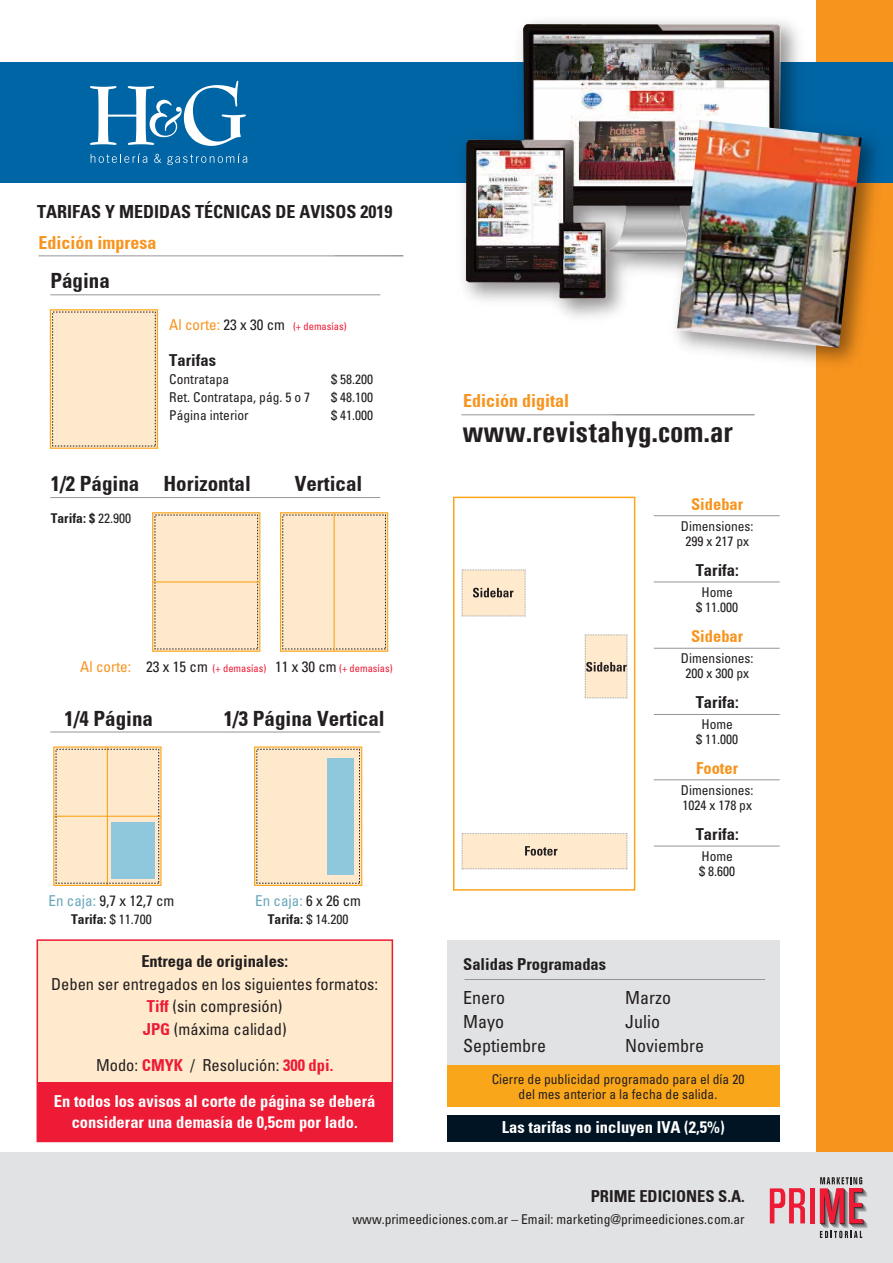
<style>
.page{position:relative;width:893px;height:1263px;background:#fff}
.page>*{position:absolute;margin:0;border:0;box-sizing:border-box;transform-origin:0 0}
.t1{font:700 30px "Univers Condensed";color:#231f20}
.t2{font:700 condensed 21px "Univers";color:#231f20}
.t3{font:condensed 18px "Univers";color:#231f20}
.t4{font:700 condensed 18px "Univers LT Std";color:#231f20}
.t5{font:700 condensed 18px "Univers";color:#f7941e}
.t6{font:700 condensed 16.5px/36px "Univers";color:#fff;text-align:center}
.t7{font:700 condensed 16.5px "Univers";color:#231f20}
.t8{font:condensed 16.5px/22.5px "Univers";color:#231f20;text-align:center}
.t9{font:700 condensed 16.5px "Univers";color:#f7941e}
.t10{font:condensed 15px "Univers";color:#231f20}
.t11{font:condensed 15px "Univers";color:#67a8ba}
.t12{font:condensed 13.5px/15px "Univers";color:#231f20;text-align:center}
.t13{font:700 condensed 13.5px "Univers";color:#231f20}
.t14{font:condensed 10.5px "Univers";color:#ed1b35}
.s1{font-size:15px;color:#f7941e}
.s2{font-size:15px;color:#231f20}
.s3{font-weight:400}
.s4{color:#67a8ba}
.s5{color:#231f20}
.s6{font-weight:700;color:#ed1b35}
.s7{font-weight:400;color:#231f20}
.s8{color:#ed1b35}
</style>
<div class="page">
<div style="left:53px;top:746px;width:109px;height:140px;background:#fee9cc;border:1px solid #faa61a"></div>
<div style="left:152px;top:512px;width:108px;height:140px;background:#fee9cc;border:1px solid #faa61a"></div>
<hr style="left:153px;top:581px;width:107px;height:1px;background:#faa61a">
<div style="left:280px;top:512px;width:108px;height:140px;background:#fee9cc;border:1px solid #faa61a"></div>
<hr style="left:334px;top:513px;width:1px;height:138px;background:#faa61a">
<hr style="left:54px;top:816px;width:107px;height:1px;background:#faa61a">
<hr style="left:107px;top:747px;width:1px;height:138px;background:#faa61a">
<div style="left:447px;top:940px;width:332px;height:130px;background:#e1e2e3"></div>
<div style="left:453px;top:497px;width:182px;height:394px;border:2px solid #faa61a"></div>
<hr style="left:654px;top:515px;width:126px;height:1px;background:#939598">
<hr style="left:654px;top:582px;width:126px;height:1px;background:#939598">
<hr style="left:654px;top:648px;width:126px;height:1px;background:#939598">
<hr style="left:654px;top:714px;width:126px;height:1px;background:#939598">
<hr style="left:654px;top:779px;width:126px;height:1px;background:#939598">
<hr style="left:654px;top:846px;width:126px;height:1px;background:#939598">
<hr style="left:50px;top:732px;width:330px;height:1px;background:#939598">
<hr style="left:461px;top:414px;width:294px;height:1px;background:#939598">
<hr style="left:38px;top:255px;width:365px;height:1px;background:#939598">
<hr style="left:50px;top:497px;width:330px;height:1px;background:#939598">
<div style="left:447px;top:1065px;width:332px;height:42px;background:#faa61a"></div>
<div style="left:447px;top:1115px;width:332px;height:26px;background:#001423"></div>
<img style="left:335px;top:255px;width:66px;height:1px">
<img style="left:610px;top:414px;width:145px;height:1px">
<hr style="left:464px;top:979px;width:301px;height:1px;background:#939598">
<div style="left:37px;top:940px;width:355px;height:201px;background:#ffeacd"></div>
<hr style="left:50px;top:294px;width:330px;height:1px;background:#939598">
<div style="left:816px;top:0;width:77px;height:1183px;background:#f7941e"></div>
<div style="left:0;top:1152px;width:893px;height:111px;background:#e1e2e3"></div>
<svg style="left:820px;top:1177px;width:48px;height:61px"></svg>
<svg style="left:770px;top:1188px;width:35px;height:35px"></svg>
<div style="left:810px;top:1188px;width:5px;height:35px;background:#ed1b35"></div>
<div style="left:0;top:63px;width:893px;height:120px;background:#0065a4"></div>
<img style="left:449px;top:21px;width:444px;height:343px">
<img style="left:466px;top:24px;width:315px;height:275px">
<img style="left:677px;top:120px;width:185px;height:228px">
<svg style="left:90px;top:81px;width:156px;height:65px"></svg>
<svg style="left:91px;top:153px;width:56px;height:10px"></svg>
<svg style="left:154px;top:154px;width:7px;height:9px"></svg>
<svg style="left:167px;top:153px;width:80px;height:12px"></svg>
<div style="left:37px;top:939px;width:356px;height:203px;border:2px solid #ed1b35"></div>
<div style="left:38px;top:1082px;width:354px;height:59px;background:#ed1b35"></div>
<svg style="left:585px;top:634px;width:43px;height:64px;background:#eddac1"></svg>
<svg style="left:462px;top:570px;width:64px;height:47px;background:#efdcc2"></svg>
<svg style="left:462px;top:833px;width:166px;height:36px;background:#f7e3c8"></svg>
<div style="left:50px;top:309px;width:108px;height:140px;background:#fee9cc;border:1px solid #faa61a"></div>
<div style="left:254px;top:746px;width:108px;height:140px;background:#fee9cc;border:1px solid #faa61a"></div>
<div style="left:327px;top:758px;width:27px;height:116px;background:#8fc8dd"></div>
<div style="left:111px;top:822px;width:44px;height:57px;background:#8fc8dd"></div>
<h3 class="t4" style="left:37px;top:200px;width:357px">TARIFAS Y MEDIDAS TÉCNICAS DE AVISOS 2019</h3>
<h3 class="t5" style="left:38px;top:232px;width:119px">Edición impresa</h3>
<h2 class="t2" style="left:50px;top:268px;width:61px">Página</h2>
<p class="t14" style="left:169px;top:320px;width:179px"><span class="s1">Al corte:</span> <span class="s2">23 x 30 cm</span> (+ demasías)</p>
<p class="t7" style="left:169px;top:350px;width:48px">Tarifas</p>
<p class="t12" style="left:169px;top:372px;width:62px">Contratapa</p>
<p class="t12" style="left:331px;top:372px;width:43px">$ 58.200</p>
<p class="t12" style="left:169px;top:390px;width:142px">Ret. Contratapa, pág. 5 o 7</p>
<p class="t12" style="left:331px;top:390px;width:43px">$ 48.100</p>
<p class="t12" style="left:169px;top:408px;width:81px">Página interior</p>
<p class="t12" style="left:331px;top:408px;width:43px">$ 41.000</p>
<h2 class="t2" style="left:51px;top:470px;width:202px">1/2 Página Horizontal</h2>
<h2 class="t2" style="left:295px;top:470px;width:69px">Vertical</h2>
<p class="t13" style="left:51px;top:509px;width:82px">Tarifa: $ <span class="s3">22.900</span></p>
<p class="t14" style="left:80px;top:662px;width:314px"><span class="s1">Al corte:</span> <span class="s2">23 x 15 cm</span> (+ demasías) <span class="s2">11 x 30 cm</span> (+ demasías)</p>
<h2 class="t2" style="left:64px;top:706px;width:90px">1/4 Página</h2>
<h2 class="t2" style="left:224px;top:706px;width:163px">1/3 Página Vertical</h2>
<p class="t10" style="left:49px;top:891px;width:127px"><span class="s4">En caja:</span> 9,7 x 12,7 cm</p>
<p class="t13" style="left:71px;top:910px;width:82px">Tarifa: <span class="s3">$ 11.700</span></p>
<p class="t11" style="left:255px;top:891px;width:107px">En caja: <span class="s5">6 x 26 cm</span></p>
<p class="t13" style="left:268px;top:910px;width:82px">Tarifa: <span class="s3">$ 14.200</span></p>
<p class="t7" style="left:141px;top:951px;width:148px">Entrega de originales:</p>
<p class="t8" style="left:51px;top:972px;width:329px">Deben ser entregados en los siguientes formatos:<br><span class="s6">Tiff</span> (sin compresión)<br><span class="s6">JPG</span> (máxima calidad)</p>
<p class="t6" style="left:54px;top:1047px;width:323px"><span class="s7">Modo:</span> <span class="s8">CMYK</span> <span class="s7">/ Resolución:</span> <span class="s8">300 dpi.<br></span>En todos los avisos al corte de página se deberá</p>
<p class="t6" style="left:72px;top:1104px;width:287px">considerar una demasía de 0,5cm por lado.</p>
<h3 class="t5" style="left:463px;top:390px;width:108px">Edición digital</h3>
<h1 class="t1" style="left:462px;top:414px;width:273px">www.revistahyg.com.ar</h1>
<p class="t7" style="left:463px;top:954px;width:144px">Salidas Programadas</p>
<p class="t9" style="left:691px;top:494px;width:54px">Sidebar</p>
<p class="t12" style="left:681px;top:518px;width:74px">Dimensiones:<br>299 x 217 px</p>
<p class="t7" style="left:696px;top:560px;width:45px">Tarifa:</p>
<p class="t12" style="left:696px;top:584px;width:43px">Home<br>$ 11.000</p>
<p class="t9" style="left:691px;top:626px;width:54px">Sidebar</p>
<p class="t12" style="left:681px;top:650px;width:74px">Dimensiones:<br>200 x 300 px</p>
<p class="t7" style="left:696px;top:692px;width:45px">Tarifa:</p>
<p class="t12" style="left:696px;top:716px;width:43px">Home<br>$ 11.000</p>
<p class="t9" style="left:696px;top:758px;width:44px">Footer</p>
<p class="t12" style="left:681px;top:782px;width:74px;text-align:left">Dimensiones:<br>1024 x 178 px</p>
<p class="t7" style="left:696px;top:824px;width:45px">Tarifa:</p>
<p class="t12" style="left:699px;top:848px;width:37px;text-align:left">Home $ 8.600</p>
<h3 class="t3" style="left:463px;top:986px;width:43px">Enero</h3>
<h3 class="t3" style="left:625px;top:986px;width:47px">Marzo</h3>
<h3 class="t3" style="left:463px;top:1010px;width:42px">Mayo</h3>
<h3 class="t3" style="left:625px;top:1010px;width:36px">Julio</h3>
<h3 class="t3" style="left:463px;top:1034px;width:84px">Septiembre</h3>
<h3 class="t3" style="left:625px;top:1034px;width:80px">Noviembre</h3>
<p class="t12" style="left:492px;top:1071px;width:254px">Cierre de publicidad programado para el día 20 del mes anterior a la fecha de salida.</p>
<p class="t6" style="left:502px;top:1109px;width:224px">Las tarifas no incluyen IVA (2,5%)</p>
<p class="t7" style="left:591px;top:1186px;width:156px">PRIME EDICIONES S.A.</p>
<p class="t12" style="left:352px;top:1212px;width:394px">www.primeediciones.com.ar – Email: marketing@primeediciones.com.ar</p>
</div>
